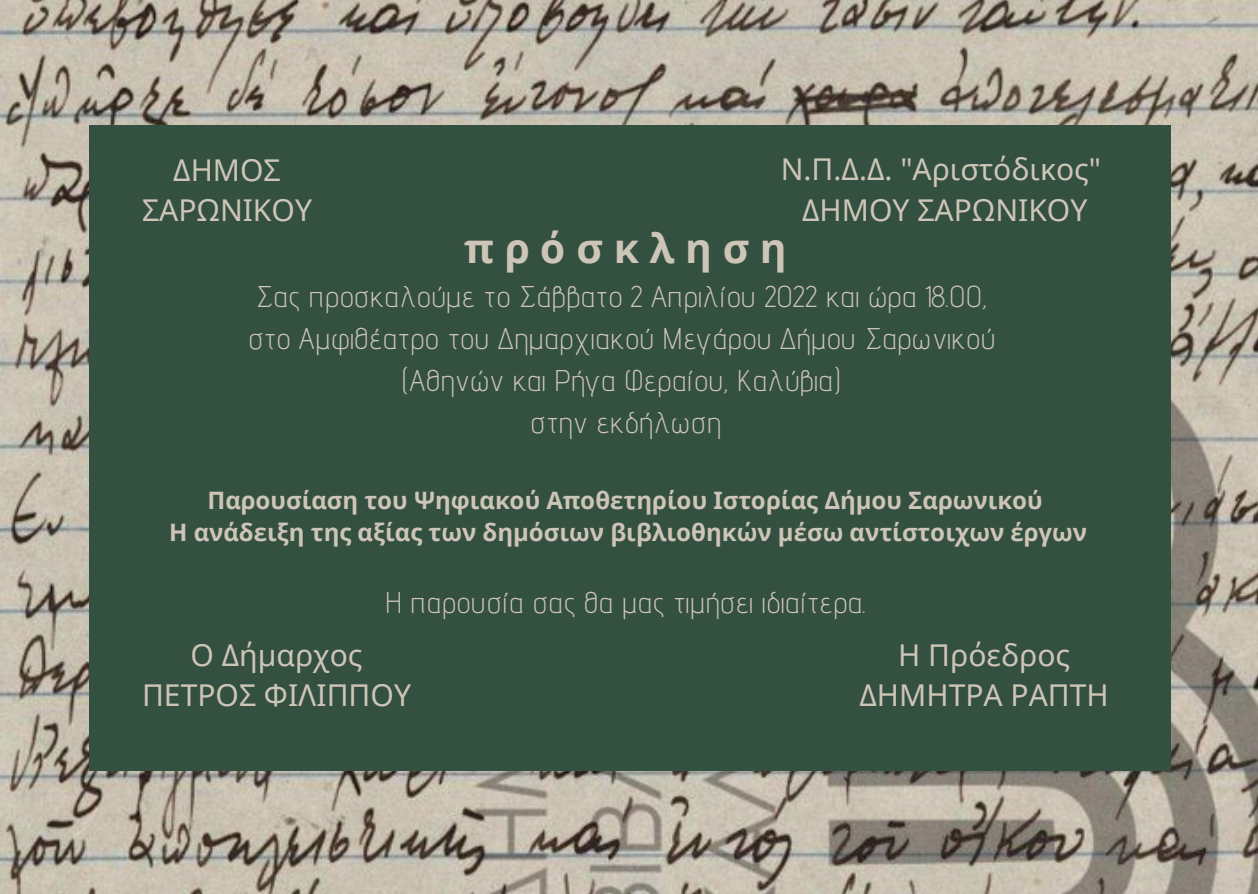
<style>
.page{position:relative;width:1258px;height:894px;background:#fff}
.page>*{position:absolute;margin:0;border:0;box-sizing:border-box;transform-origin:0 0}
.t1{font:700 40.8px "Noto Sans";letter-spacing:.26em;color:#cdc5b7}
.t2{font:300 30px "Advent Pro";color:#cdc5b7}
.t3{font:30px "Noto Sans";color:#cdc5b7}
.t4{font:700 24px "Noto Sans";color:#cdc5b7}
</style>
<div class="page">
<img style="left:0;top:0;width:1258px;height:893px">
<div style="left:89px;top:125px;width:1082px;height:645px;background:#345040"></div>
<p class="t3" style="left:173px;top:148px;width:109px">ΔΗΜΟΣ</p>
<p class="t3" style="left:142px;top:189px;width:171px">ΣΑΡΩΝΙΚΟΥ</p>
<p class="t3" style="left:781px;top:148px;width:322px">Ν.Π.Δ.Δ. "Αριστόδικος"</p>
<p class="t3" style="left:802px;top:189px;width:287px">ΔΗΜΟΥ ΣΑΡΩΝΙΚΟΥ</p>
<p class="t1" style="left:464px;top:219px;width:324px">πρόσκληση</p>
<p class="t2" style="left:255px;top:278px;width:733px">Σας προσκαλούμε το Σάββατο 2 Απριλίου 2022 και ώρα 18.00,</p>
<p class="t2" style="left:248px;top:320px;width:748px">στο Αμφιθέατρο του Δημαρχιακού Μεγάρου Δήμου Σαρωνικού</p>
<p class="t2" style="left:401px;top:362px;width:442px">(Αθηνών και Ρήγα Φεραίου, Καλύβια)</p>
<p class="t2" style="left:530px;top:404px;width:192px">στην εκδήλωση</p>
<p class="t4" style="left:207px;top:483px;width:837px">Παρουσίαση του Ψηφιακού Αποθετηρίου Ιστορίας Δήμου Σαρωνικού</p>
<p class="t4" style="left:169px;top:515px;width:919px">Η ανάδειξη της αξίας των δημόσιων βιβλιοθηκών μέσω αντίστοιχων έργων</p>
<p class="t2" style="left:385px;top:583px;width:483px">Η παρουσία σας θα μας τιμήσει ιδιαίτερα.</p>
<p class="t3" style="left:191px;top:633px;width:173px">Ο Δήμαρχος</p>
<p class="t3" style="left:142px;top:674px;width:270px">ΠΕΤΡΟΣ ΦΙΛΙΠΠΟΥ</p>
<p class="t3" style="left:898px;top:633px;width:173px">Η Πρόεδρος</p>
<p class="t3" style="left:859px;top:674px;width:251px">ΔΗΜΗΤΡΑ ΡΑΠΤΗ</p>
</div>
